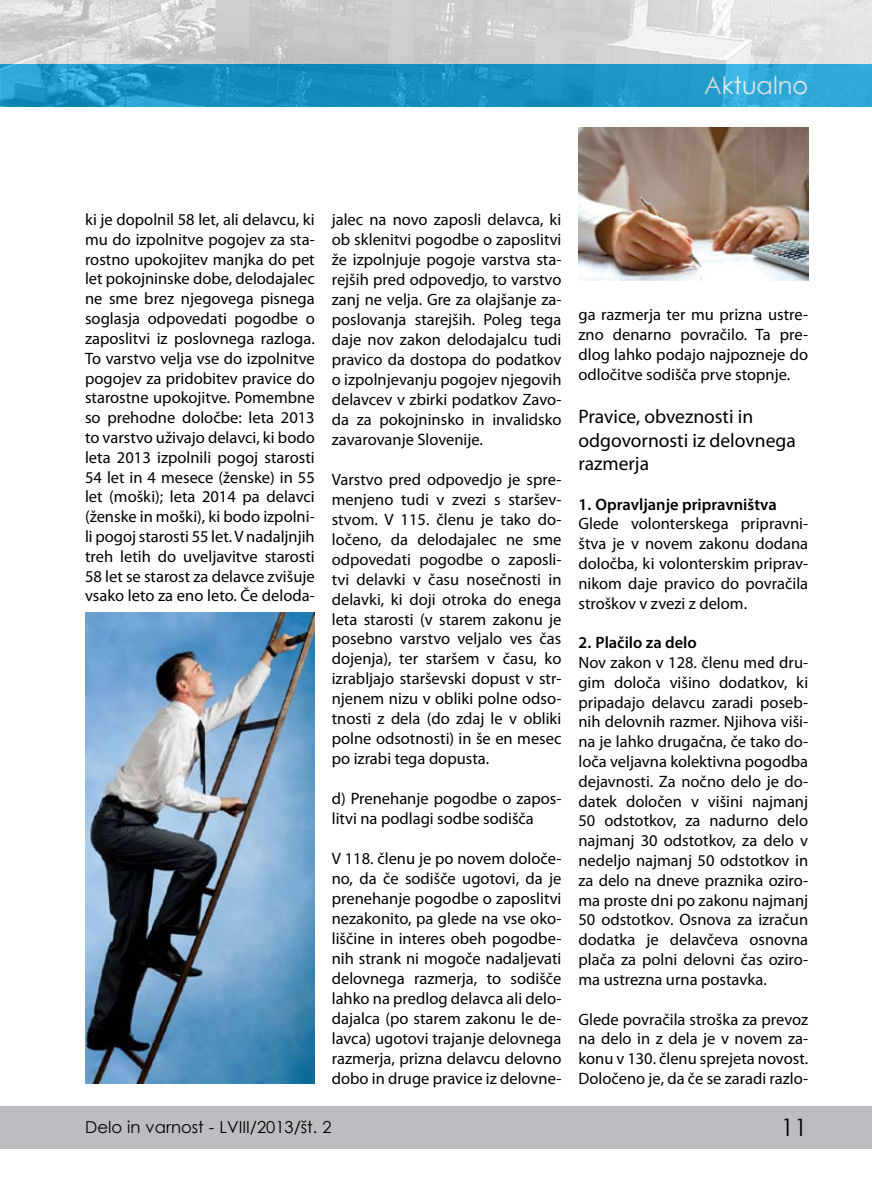
<style>
.page{position:relative;width:872px;height:1191px;background:#fff}
.page>*{position:absolute;margin:0;border:0;box-sizing:border-box;transform-origin:0 0}
.t1{font:24px "Century Gothic";color:#fff}
.t2{font:24px "Century Gothic";color:#000}
.t3{font:19.5px/23.4px "Myriad Pro";color:#000}
.t4{font:16.5px/19.8px "Myriad Pro";color:#000;text-align:justify}
.t5{font:600 16.5px "Myriad Pro";color:#000}
.t6{font:16.5px "Century Gothic";color:#000}
</style>
<div class="page">
<div style="left:0;top:1106px;width:872px;height:42px;background:#bcbdc0"></div>
<img style="left:0;top:0;width:872px;height:106px">
<img style="left:85px;top:612px;width:230px;height:472px">
<img style="left:578px;top:128px;width:230px;height:152px">
<h1 class="t1" style="left:704px;top:69px;width:106px">Aktualno</h1>
<p class="t4" style="left:85px;top:209px;width:231px">ki je dopolnil 58 let, ali delavcu, ki mu do izpolnitve pogojev za sta&shy;rostno upokojitev manjka do pet let pokojninske dobe, delodajalec ne sme brez njegovega pisnega soglasja odpovedati pogodbe o zaposlitvi iz poslovnega razloga.<br>To varstvo velja vse do izpolnitve pogojev za pridobitev pravice do starostne upokojitve. Pomembne so prehodne določbe: leta 2013 to varstvo uživajo delavci, ki bodo leta 2013 izpolnili pogoj starosti 54 let in 4 mesece (ženske) in 55 let (moški); leta 2014 pa delavci (ženske in moški), ki bodo izpolni&shy;li pogoj starosti 55 let. V nadaljnjih treh letih do uveljavitve starosti 58 let se starost za delavce zvišuje vsako leto za eno leto. Če deloda-</p>
<p class="t4" style="left:332px;top:209px;width:231px">jalec na novo zaposli delavca, ki ob sklenitvi pogodbe o zaposlitvi že izpolnjuje pogoje varstva sta&shy;rejših pred odpovedjo, to varstvo zanj ne velja. Gre za olajšanje za&shy;poslovanja starejših. Poleg tega daje nov zakon delodajalcu tudi pravico da dostopa do podatkov o izpolnjevanju pogojev njegovih delavcev v zbirki podatkov Zavo&shy;da za pokojninsko in invalidsko zavarovanje Slovenije.</p>
<p class="t4" style="left:332px;top:469px;width:231px">Varstvo pred odpovedjo je spre&shy;menjeno tudi v zvezi s staršev&shy;stvom. V 115. členu je tako do&shy;ločeno, da delodajalec ne sme odpovedati pogodbe o zaposli&shy;tvi delavki v času nosečnosti in delavki, ki doji otroka do enega leta starosti (v starem zakonu je posebno varstvo veljalo ves čas dojenja), ter staršem v času, ko izrabljajo starševski dopust v str&shy;njenem nizu v obliki polne odso&shy;tnosti z dela (do zdaj le v obliki polne odsotnosti) in še en mesec po izrabi tega dopusta.</p>
<p class="t4" style="left:332px;top:788px;width:231px">d) Prenehanje pogodbe o zapos&shy;litvi na podlagi sodbe sodišča</p>
<p class="t4" style="left:332px;top:848px;width:231px">V 118. členu je po novem določe&shy;no, da če sodišče ugotovi, da je prenehanje pogodbe o zaposlitvi nezakonito, pa glede na vse oko&shy;liščine in interes obeh pogodbe&shy;nih strank ni mogoče nadaljevati delovnega razmerja, to sodišče lahko na predlog delavca ali delo&shy;dajalca (po starem zakonu le de&shy;lavca) ugotovi trajanje delovnega razmerja, prizna delavcu delovno dobo in druge pravice iz delovne-</p>
<p class="t4" style="left:578px;top:305px;width:231px">ga razmerja ter mu prizna ustre&shy;zno denarno povračilo. Ta pre&shy;dlog lahko podajo najpozneje do odločitve sodišča prve stopnje.</p>
<p class="t3" style="left:578px;top:404px;width:219px">Pravice, obveznosti in odgovornosti iz delovnega razmerja</p>
<p class="t5" style="left:578px;top:493px;width:200px">1. Opravljanje pripravništva</p>
<p class="t4" style="left:578px;top:513px;width:231px">Glede volonterskega pripravni&shy;štva je v novem zakonu dodana določba, ki volonterskim priprav&shy;nikom daje pravico do povračila stroškov v zvezi z delom.</p>
<p class="t5" style="left:578px;top:632px;width:120px">2. Plačilo za delo</p>
<p class="t4" style="left:578px;top:652px;width:231px">Nov zakon v 128. členu med dru&shy;gim določa višino dodatkov, ki pripadajo delavcu zaradi poseb&shy;nih delovnih razmer. Njihova viši&shy;na je lahko drugačna, če tako do&shy;loča veljavna kolektivna pogodba dejavnosti. Za nočno delo je do&shy;datek določen v višini najmanj 50 odstotkov, za nadurno delo najmanj 30 odstotkov, za delo v nedeljo najmanj 50 odstotkov in za delo na dneve praznika oziro&shy;ma proste dni po zakonu najmanj 50 odstotkov. Osnova za izračun dodatka je delavčeva osnovna plača za polni delovni čas oziro&shy;ma ustrezna urna postavka.</p>
<p class="t4" style="left:578px;top:1008px;width:231px">Glede povračila stroška za prevoz na delo in z dela je v novem za&shy;konu v 130. členu sprejeta novost.<br>Določeno je, da če se zaradi razlo-</p>
<p class="t6" style="left:85px;top:1115px;width:248px">Delo in varnost - LVIII/2013/št. 2</p>
<h1 class="t2" style="left:780px;top:1110px;width:28px">11</h1>
</div>
